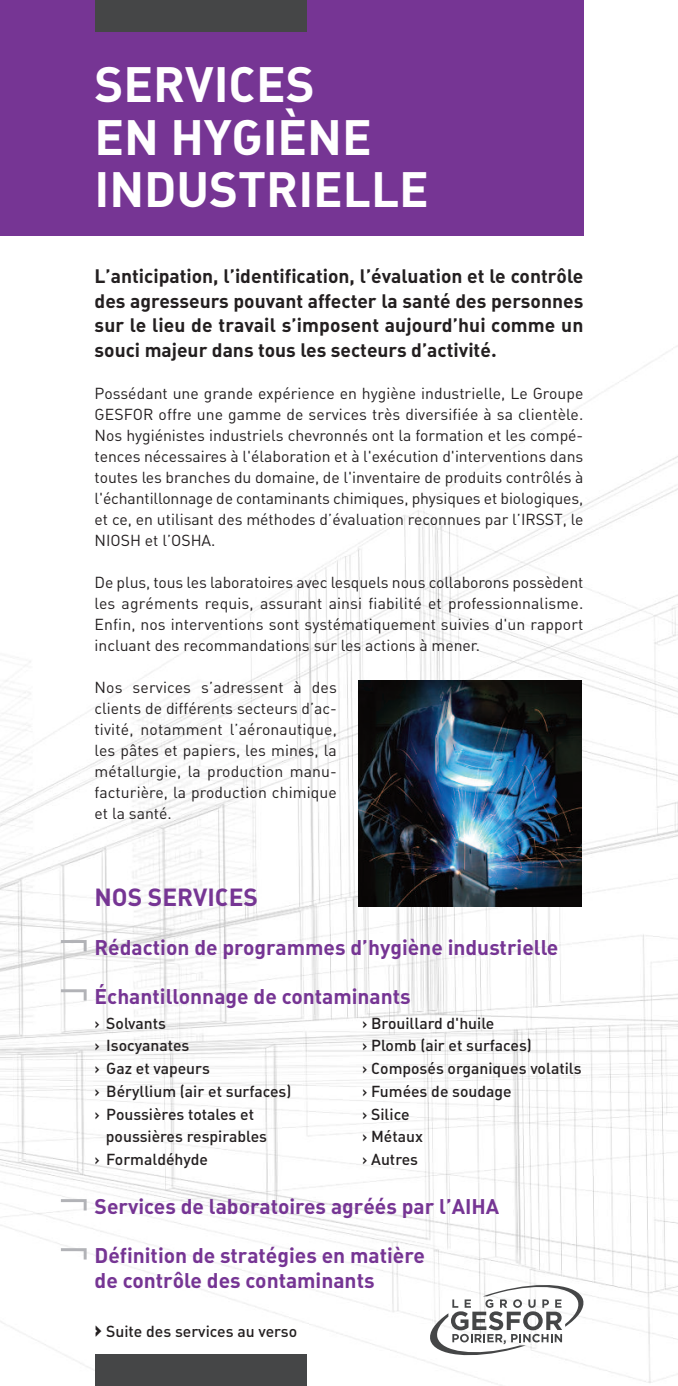
<style>
.page{position:relative;width:678px;height:1386px;background:#fff}
.page>*{position:absolute;margin:0;border:0;box-sizing:border-box;transform-origin:0 0}
.t1{font:300 63px/49.2px "DIN";color:#b2b3b7}
.t2{font:49px/52.5px "DIN Bold Alternate";color:#fff}
.t3{font:24.5px "DIN Bold Alternate";color:#763594}
.t4{font:21px/24.5px "DIN Bold Alternate";color:#763594}
.t5{font:19.25px/24.5px "DIN Bold Alternate";color:#231f20;text-align:justify}
.t6{font:15.75px/21px "DIN Regular Alternate";color:#231f20;text-align:justify}
.t7{font:15.75px "DIN Medium Alternate";color:#231f20}
.s1{font-family:"DIN Black Alternate";font-size:21px}
</style>
<div class="page">
<img style="left:0;top:346px;width:677px;height:1040px">
<div style="left:0;top:0;width:583px;height:236px;background:#763594"></div>
<div style="left:94px;top:0;width:212px;height:32px;background:#454647"></div>
<div style="left:94px;top:1354px;width:212px;height:32px;background:#454647"></div>
<img style="left:358px;top:681px;width:223px;height:225px">
<svg style="left:430px;top:1285px;width:153px;height:70px"></svg>
<h2 class="t2" style="left:94px;top:59px;width:335px">SERVICES<br>EN HYGIÈNE<br>INDUSTRIELLE</h2>
<p class="t5" style="left:94px;top:264px;width:490px">L’anticipation, l’identification, l’évaluation et le contrôle des agresseurs pouvant affecter la santé des personnes sur le lieu de travail s’imposent aujourd’hui comme un souci majeur dans tous les secteurs d’activité.</p>
<p class="t6" style="left:94px;top:383px;width:490px">Possédant une grande expérience en hygiène industrielle, Le Groupe GESFOR offre une gamme de services très diversifiée à sa clientèle.<br>Nos hygiénistes industriels chevronnés ont la formation et les compé&shy;tences nécessaires à l'élaboration et à l'exécution d'interventions dans toutes les branches du domaine, de l'inventaire de produits contrôlés à l'échantillonnage de contaminants chimiques, physiques et biologiques, et ce, en utilisant des méthodes d’évaluation reconnues par l’IRSST, le NIOSH et l’OSHA.</p>
<p class="t6" style="left:94px;top:572px;width:490px">De plus, tous les laboratoires avec lesquels nous collaborons possèdent les agréments requis, assurant ainsi fiabilité et professionnalisme.<br>Enfin, nos interventions sont systématiquement suivies d'un rapport incluant des recommandations sur les actions à mener.</p>
<p class="t6" style="left:94px;top:677px;width:244px">Nos services s’adressent à des clients de différents secteurs d’ac&shy;tivité, notamment l’aéronautique, les pâtes et papiers, les mines, la métallurgie, la production manu&shy;facturière, la production chimique et la santé.</p>
<h1 class="t1" style="left:58px;top:912px;width:34px">¬ ¬</h1>
<h1 class="t1" style="left:58px;top:1171px;width:34px">¬ ¬</h1>
<h3 class="t3" style="left:94px;top:883px;width:165px">NOS SERVICES</h3>
<h3 class="t4" style="left:94px;top:936px;width:465px">Rédaction de programmes d’hygiène industrielle</h3>
<h3 class="t4" style="left:94px;top:985px;width:317px">Échantillonnage de contaminants</h3>
<p class="t7" style="left:94px;top:1014px;width:73px">› Solvants</p>
<p class="t7" style="left:362px;top:1014px;width:134px">› Brouillard d'huile</p>
<p class="t7" style="left:94px;top:1037px;width:96px">› Isocyanates</p>
<p class="t7" style="left:362px;top:1037px;width:171px">› Plomb (air et surfaces)</p>
<p class="t7" style="left:94px;top:1060px;width:117px">› Gaz et vapeurs</p>
<p class="t7" style="left:362px;top:1060px;width:221px">› Composés organiques volatils</p>
<p class="t7" style="left:94px;top:1082px;width:198px">› Béryllium (air et surfaces)</p>
<p class="t7" style="left:362px;top:1082px;width:151px">› Fumées de soudage</p>
<p class="t7" style="left:94px;top:1105px;width:161px">› Poussières totales et</p>
<p class="t7" style="left:362px;top:1105px;width:49px">› Silice</p>
<p class="t7" style="left:106px;top:1128px;width:162px">poussières respirables</p>
<p class="t7" style="left:362px;top:1128px;width:62px">› Métaux</p>
<p class="t7" style="left:94px;top:1151px;width:115px">› Formaldéhyde</p>
<p class="t7" style="left:362px;top:1151px;width:58px">› Autres</p>
<h3 class="t4" style="left:94px;top:1195px;width:406px">Services de laboratoires agréés par l’AIHA</h3>
<h3 class="t4" style="left:94px;top:1244px;width:331px">Définition de stratégies en matière de contrôle des contaminants</h3>
<p class="t7" style="left:94px;top:1322px;width:204px"><span class="s1">›</span> Suite des services au verso</p>
</div>
